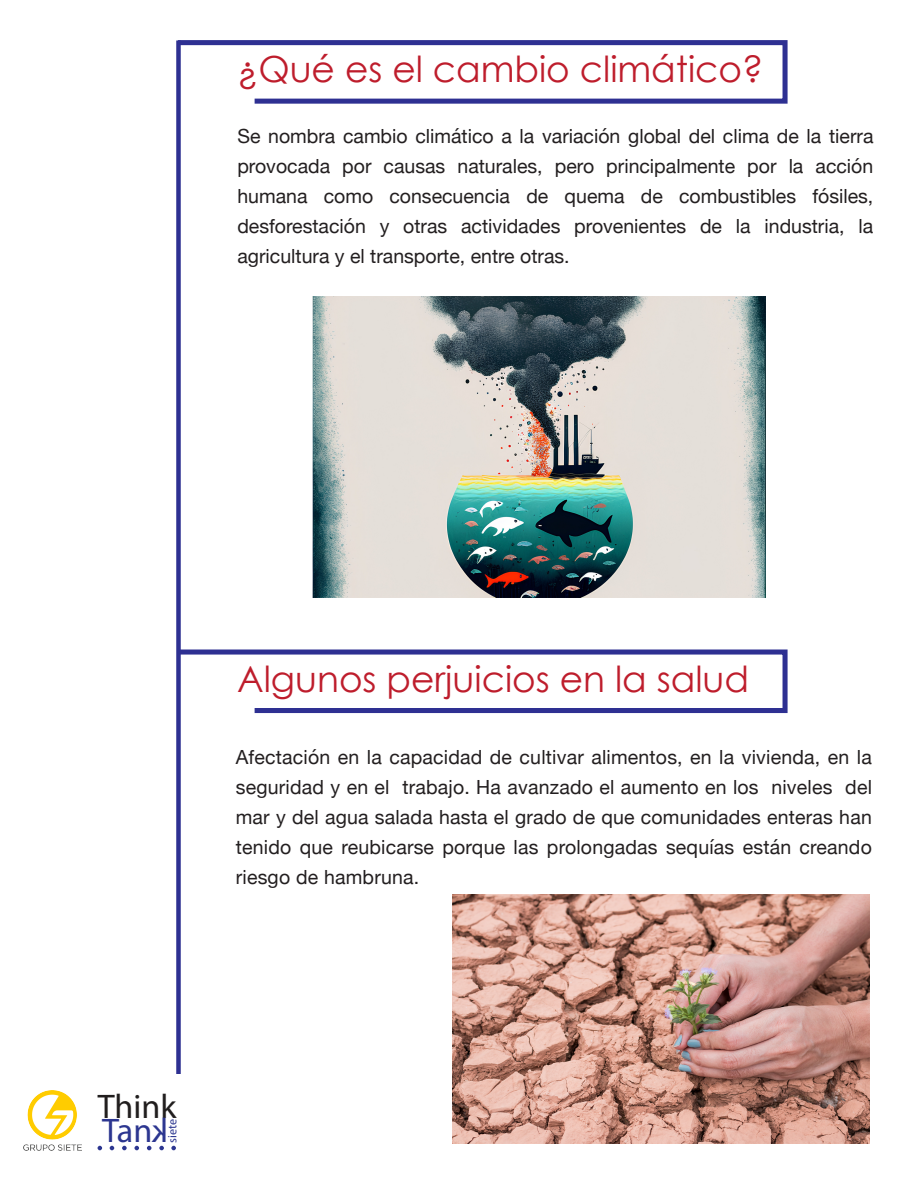
<style>
.page{position:relative;width:918px;height:1188px;background:#fff}
.page>*{position:absolute;margin:0;border:0;box-sizing:border-box;transform-origin:0 0}
.t1{font:36px "Century Gothic";color:#be1d2c}
.t2{font:34.2px "Myriad Pro";letter-spacing:-.005em;color:#211e1e}
.t3{font:34.2px "Myriad Pro";color:#2c3690}
.t4{font:19.5px/30px "Helvetica Neue";color:#231f20;text-align:justify}
.t5{font:12.15px "Myriad Pro";color:#2c3690}
</style>
<div class="page">
<svg style="left:122px;top:1146px;width:5px;height:4px"></svg>
<svg style="left:98px;top:1146px;width:4px;height:4px"></svg>
<svg style="left:110px;top:1146px;width:4px;height:4px"></svg>
<svg style="left:135px;top:1146px;width:4px;height:4px"></svg>
<div style="left:176px;top:40px;width:5px;height:1034px;background:#2e3092"></div>
<svg style="left:176px;top:40px;width:612px;height:66px"></svg>
<svg style="left:176px;top:647px;width:612px;height:69px"></svg>
<img style="left:312px;top:296px;width:453px;height:302px">
<img style="left:453px;top:894px;width:417px;height:250px">
<img style="left:24px;top:1090px;width:58px;height:60px">
<svg style="left:147px;top:1145px;width:29px;height:5px"></svg>
<h1 class="t1" style="left:237px;top:44px;width:528px">¿Qué es el cambio climático?</h1>
<p class="t4" style="left:237px;top:122px;width:638px">Se nombra cambio climático a la variación global del clima de la tierra provocada por causas naturales, pero principalmente por la acción humana como consecuencia de quema de combustibles fósiles, desforestación y otras actividades provenientes de la industria, la agricultura y el transporte, entre otras.</p>
<h1 class="t1" style="left:237px;top:654px;width:514px">Algunos perjuicios en la salud</h1>
<p class="t4" style="left:236px;top:743px;width:638px">Afectación en la capacidad de cultivar alimentos, en la vivienda, en la seguridad y en el trabajo. Ha avanzado el aumento en los niveles del mar y del agua salada hasta el grado de que comunidades enteras han tenido que reubicarse porque las prolongadas sequías están creando riesgo de hambruna.</p>
<h2 class="t2" style="left:98px;top:1085px;width:80px">Think</h2>
<h2 class="t3" style="left:102px;top:1109px;width:52px">Tan</h2>
<p class="t5" style="left:165px;top:1143px;width:25px;rotate:-90deg">siete</p>
</div>
